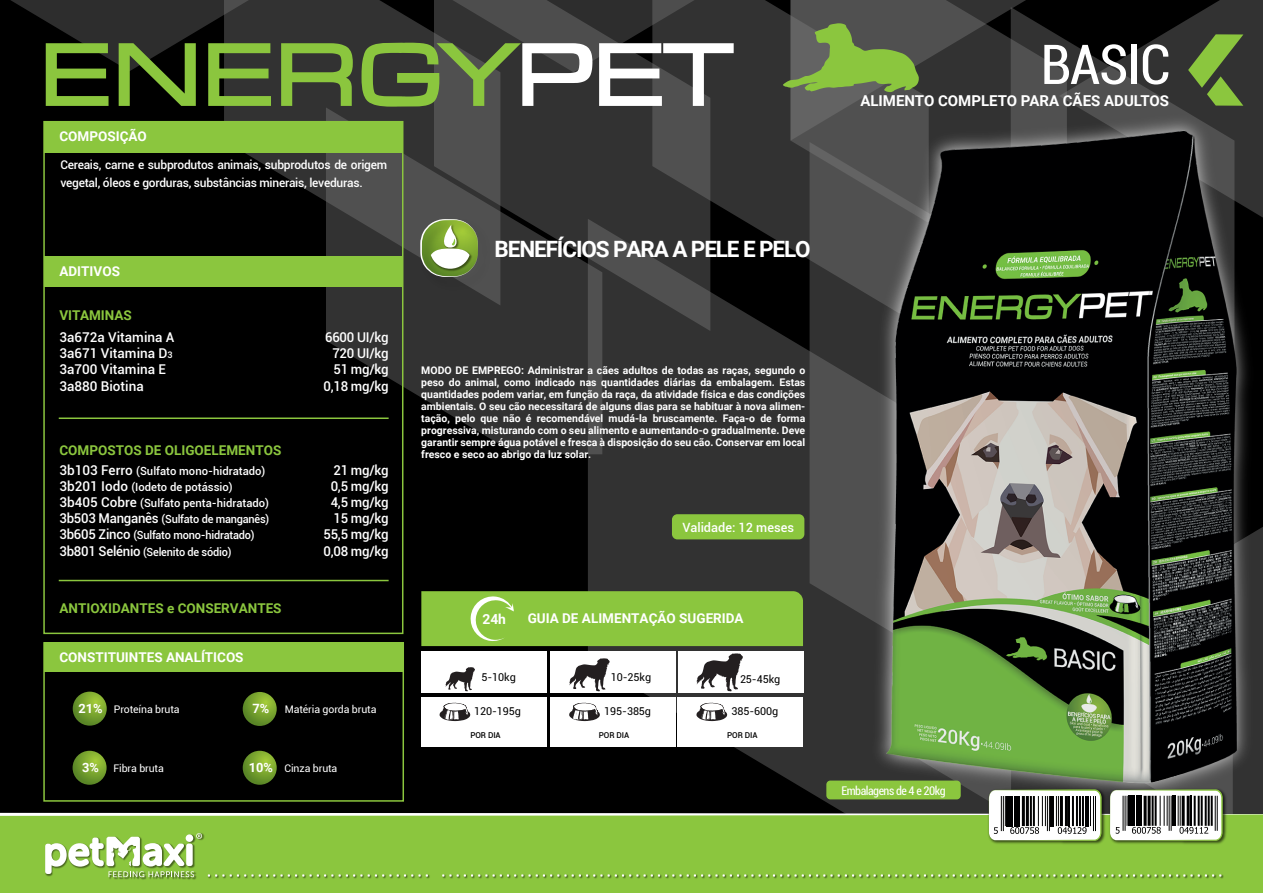
<style>
.page{position:relative;width:1263px;height:893px;background:#000}
.page>*{position:absolute;margin:0;border:0;box-sizing:border-box;transform-origin:0 0}
.t1{font:condensed 54.9px "Roboto";letter-spacing:-.02em;color:#fff}
.t2{font:700 22.5px "Roboto";letter-spacing:-.05em;color:#fff}
.t3{font:700 15px "Roboto";color:#fff}
.t4{font:700 13.8px "Roboto";color:#fff}
.t5{font:500 13.5px/16.2px "Roboto";letter-spacing:-.02em;color:#fff;text-align:right}
.t6{font:700 13.5px "Roboto";color:#fff}
.t7{font:700 13.5px "Roboto";color:#8bc63e}
.t8{font:500 13.5px/16.2px "Roboto";color:#fff}
.t9{font:500 12.75px "Roboto";color:#fff}
.t10{font:500 12px/18px "Roboto";letter-spacing:-.02em;color:#fff}
.t11{font:condensed 12px "Roboto";letter-spacing:-.04em;color:#fff}
.t12{font:500 11.25px/16.2px "Roboto";color:#fff}
.t13{font:10.8px "Roboto";letter-spacing:-.01em;color:#000}
.t14{font:700 10.5px/12px "Roboto";color:#fff;text-align:justify}
.t15{font:10.5px "Roboto";letter-spacing:-.01em;color:#fff}
.t16{font:500 8.1px "Roboto";letter-spacing:-.01em;color:#000}
.s1{font-size:9px}
.s2{font-size:13.5px}
.s3{font-weight:700;font-size:12.75px}
</style>
<div class="page">
<div style="left:710px;top:0;width:80px;height:219px;background:#323232"></div>
<svg style="left:602px;top:107px;width:108px;height:112px;background:#3c3c3c"></svg>
<svg style="left:224px;top:107px;width:102px;height:94px;fill:#323232"></svg>
<svg style="left:326px;top:107px;width:276px;height:347px;background:#303130"></svg>
<svg style="left:588px;top:219px;width:308px;height:594px;fill:#323232"></svg>
<svg style="left:1059px;top:0;width:204px;height:218px;fill:#323232"></svg>
<div style="left:422px;top:651px;width:125px;height:42px;background:#fff"></div>
<div style="left:550px;top:651px;width:125px;height:42px;background:#fff"></div>
<div style="left:422px;top:697px;width:125px;height:50px;background:#fff"></div>
<div style="left:550px;top:697px;width:125px;height:50px;background:#fff"></div>
<div style="left:678px;top:697px;width:125px;height:50px;background:#fff"></div>
<div style="left:678px;top:651px;width:125px;height:42px;background:#fff"></div>
<svg style="left:440px;top:667px;width:35px;height:55px"></svg>
<svg style="left:569px;top:658px;width:41px;height:64px"></svg>
<svg style="left:696px;top:653px;width:47px;height:69px"></svg>
<hr style="left:59px;top:417px;width:330px;height:2px;background:#8bc63e">
<hr style="left:59px;top:580px;width:330px;height:1px;background:#8bc63e">
<div style="left:672px;top:514px;width:132px;height:25px;background:#8bc63e;border-radius:5px"></div>
<img style="left:860px;top:119px;width:401px;height:678px">
<div style="left:421px;top:591px;width:382px;height:55px;background:#8bc63e"></div>
<div style="left:0;top:813px;width:1263px;height:80px;background:#8bc63e"></div>
<svg style="left:73px;top:692px;width:34px;height:34px"></svg>
<svg style="left:243px;top:692px;width:34px;height:34px"></svg>
<svg style="left:73px;top:751px;width:34px;height:34px"></svg>
<svg style="left:243px;top:751px;width:34px;height:34px"></svg>
<div style="left:44px;top:256px;width:359px;height:31px;background:#8bc63e"></div>
<div style="left:44px;top:122px;width:359px;height:30px;background:#8bc63e"></div>
<div style="left:43px;top:121px;width:360px;height:513px;border:2px solid #8bc63e"></div>
<div style="left:44px;top:643px;width:359px;height:29px;background:#8bc63e"></div>
<div style="left:43px;top:642px;width:361px;height:160px;border:2px solid #8bc63e"></div>
<svg style="left:11px;top:0;width:723px;height:107px;background:#4a543d"></svg>
<svg style="left:1188px;top:34px;width:55px;height:72px;background:#5a7437"></svg>
<img style="left:207px;top:874px;width:1018px;height:6px">
<svg style="left:208px;top:874px;width:125px;height:3px"></svg>
<svg style="left:339px;top:874px;width:89px;height:3px"></svg>
<svg style="left:1090px;top:874px;width:131px;height:3px"></svg>
<svg style="left:442px;top:874px;width:160px;height:3px"></svg>
<svg style="left:608px;top:874px;width:476px;height:3px"></svg>
<img style="left:44px;top:832px;width:161px;height:48px">
<svg style="left:45px;top:833px;width:157px;height:44px;background:#afd183"></svg>
<img style="left:986px;top:786px;width:242px;height:60px">
<svg style="left:988px;top:789px;width:114px;height:52px"></svg>
<svg style="left:1110px;top:789px;width:113px;height:52px"></svg>
<div style="left:826px;top:780px;width:135px;height:19px;background:#8bc63e;border-radius:4px"></div>
<img style="left:417px;top:216px;width:77px;height:77px">
<svg style="left:420px;top:219px;width:58px;height:58px;background:#92a969"></svg>
<svg style="left:783px;top:0;width:264px;height:141px;background:#4d5444"></svg>
<p class="t6" style="left:59px;top:127px;width:89px">COMPOSIÇÃO</p>
<p class="t10" style="left:60px;top:156px;width:328px">Cereais, carne e subprodutos animais, subprodutos de origem vegetal, óleos e gorduras, substâncias minerais, leveduras.</p>
<p class="t6" style="left:59px;top:262px;width:62px">ADITIVOS</p>
<p class="t7" style="left:59px;top:306px;width:74px">VITAMINAS</p>
<p class="t8" style="left:59px;top:329px;width:116px">3a672a Vitamina A<br>3a671 Vitamina D<span class="s1">3<br></span>3a700 Vitamina E<br>3a880 Biotina</p>
<p class="t5" style="left:323px;top:329px;width:67px">6600 UI/kg<br>720 UI/kg<br>51 mg/kg<br>0,18 mg/kg</p>
<p class="t7" style="left:59px;top:441px;width:223px">COMPOSTOS DE OLIGOELEMENTOS</p>
<p class="t12" style="left:59px;top:462px;width:211px"><span class="s2">3b103 Ferro</span> (Sulfato mono-hidratado)<br><span class="s2">3b201 Iodo</span> (Iodeto de potássio)<br><span class="s2">3b405 Cobre</span> (Sulfato penta-hidratado)<br><span class="s2">3b503 Manganês</span> (Sulfato de manganês)<br><span class="s2">3b605 Zinco</span> (Sulfato mono-hidratado)<br><span class="s2">3b801 Selénio</span> (Selenito de sódio)</p>
<p class="t5" style="left:323px;top:461px;width:67px">21 mg/kg<br>0,5 mg/kg<br>4,5 mg/kg<br>15 mg/kg<br>55,5 mg/kg<br>0,08 mg/kg</p>
<p class="t7" style="left:59px;top:598px;width:224px">ANTIOXIDANTES e CONSERVANTES</p>
<p class="t6" style="left:59px;top:648px;width:186px">CONSTITUINTES ANALÍTICOS</p>
<p class="t15" style="left:78px;top:701px;width:103px"><span class="s3">21%</span> Proteína bruta</p>
<p class="t15" style="left:252px;top:701px;width:126px"><span class="s3">7%</span> Matéria gorda bruta</p>
<p class="t15" style="left:82px;top:760px;width:83px"><span class="s3">3%</span> Fibra bruta</p>
<p class="t15" style="left:249px;top:761px;width:90px"><span class="s3">10%</span> Cinza bruta</p>
<h1 class="t1" style="left:1041px;top:26px;width:131px">BASIC</h1>
<h3 class="t3" style="left:860px;top:90px;width:310px">ALIMENTO COMPLETO PARA CÃES ADULTOS</h3>
<h2 class="t2" style="left:495px;top:233px;width:318px">BENEFÍCIOS PARA A PELE E PELO</h2>
<p class="t14" style="left:421px;top:364px;width:385px">MODO DE EMPREGO: Administrar a cães adultos de todas as raças, segundo o peso do animal, como indicado nas quantidades diárias da embalagem. Estas quantidades podem variar, em função da raça, da atividade física e das condições ambientais. O seu cão necessitará de alguns dias para se habituar à nova alimen&shy;tação, pelo que não é recomendável mudá-la bruscamente. Faça-o de forma progressiva, misturando com o seu alimento e aumentando-o gradualmente. Deve garantir sempre água potável e fresca à disposição do seu cão. Conservar em local fresco e seco ao abrigo da luz solar.</p>
<p class="t9" style="left:682px;top:518px;width:113px">Validade: 12 meses</p>
<h3 class="t4" style="left:482px;top:609px;width:25px">24h</h3>
<p class="t6" style="left:528px;top:609px;width:217px">GUIA DE ALIMENTAÇÃO SUGERIDA</p>
<p class="t13" style="left:481px;top:670px;width:36px">5-10kg</p>
<p class="t13" style="left:611px;top:670px;width:42px">10-25kg</p>
<p class="t13" style="left:740px;top:671px;width:42px">25-45kg</p>
<p class="t13" style="left:474px;top:704px;width:48px">120-195g</p>
<p class="t16" style="left:470px;top:729px;width:32px">POR DIA</p>
<p class="t13" style="left:604px;top:704px;width:48px">195-385g</p>
<p class="t16" style="left:599px;top:729px;width:32px">POR DIA</p>
<p class="t13" style="left:731px;top:704px;width:48px">385-600g</p>
<p class="t16" style="left:727px;top:729px;width:32px">POR DIA</p>
<p class="t11" style="left:841px;top:782px;width:106px">Embalagens de 4 e 20kg</p>
</div>
